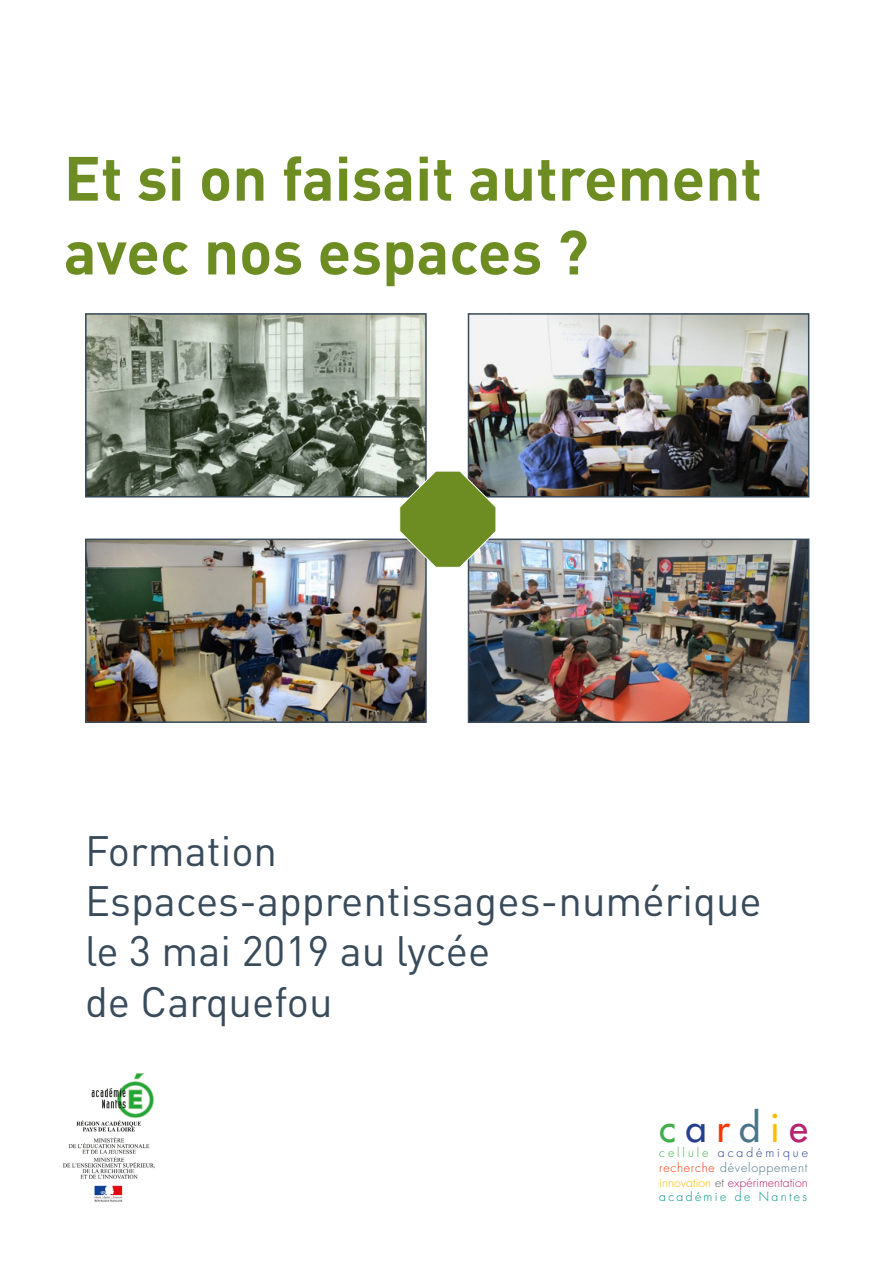
<style>
.page{position:relative;width:893px;height:1263px;background:#fff}
.page>*{position:absolute;margin:0;border:0;box-sizing:border-box;transform-origin:0 0}
.t1{font:700 61.5px/73.8px "DIN";color:#6d8d23}
.t2{font:42px/50.4px "DIN";color:#394b5b}
.t3{font:38.25px "Futura";letter-spacing:.25em;color:#40ae49}
.t4{font:300 12.3px/14.7px "Futura";color:#b42672;text-align:justify}
.t5{font:300 12.3px "Futura";letter-spacing:.19em;color:#009483}
.s1{color:#253f8e}
.s2{color:#fd3600}
.s3{color:#49748a}
.s4{color:#ffbd00}
.s5{color:#b42672}
.s6{color:#40ae49}
.s7{color:#57585a}
</style>
<div class="page">
<img style="left:88px;top:316px;width:336px;height:178px">
<div style="left:85px;top:313px;width:342px;height:184px;border:2px solid #394b5b"></div>
<img style="left:471px;top:316px;width:335px;height:178px">
<div style="left:468px;top:313px;width:341px;height:184px;border:2px solid #394b5b"></div>
<img style="left:88px;top:541px;width:336px;height:179px">
<div style="left:85px;top:538px;width:342px;height:185px;border:2px solid #394b5b"></div>
<img style="left:471px;top:541px;width:335px;height:179px">
<div style="left:468px;top:538px;width:341px;height:185px;border:2px solid #394b5b"></div>
<svg style="left:399px;top:470px;width:98px;height:98px;background:#7a9149"></svg>
<img style="left:64px;top:1074px;width:90px;height:127px">
<p class="t1" style="left:64px;top:139px;width:700px">Et si on faisait autrement avec nos espaces ?</p>
<p class="t2" style="left:85px;top:824px;width:678px">Formation<br>Espaces-apprentissages-numérique</p>
<p class="t2" style="left:85px;top:925px;width:407px">le 3 mai 2019 au lycée de Carquefou</p>
<p class="t3" style="left:659px;top:1103px;width:150px">c<span class="s1">a</span><span class="s2">r</span><span class="s3">d</span><span class="s4">i</span><span class="s5">e</span></p>
<p class="t4" style="left:659px;top:1145px;width:150px"><span class="s6">cellule</span> <span class="s1">académique </span><span class="s2">recherche</span> <span class="s3">développement </span><span class="s4">innovation</span> <span class="s7">et</span> expérimentation</p>
<p class="t5" style="left:659px;top:1189px;width:149px">académie de Nantes</p>
</div>
